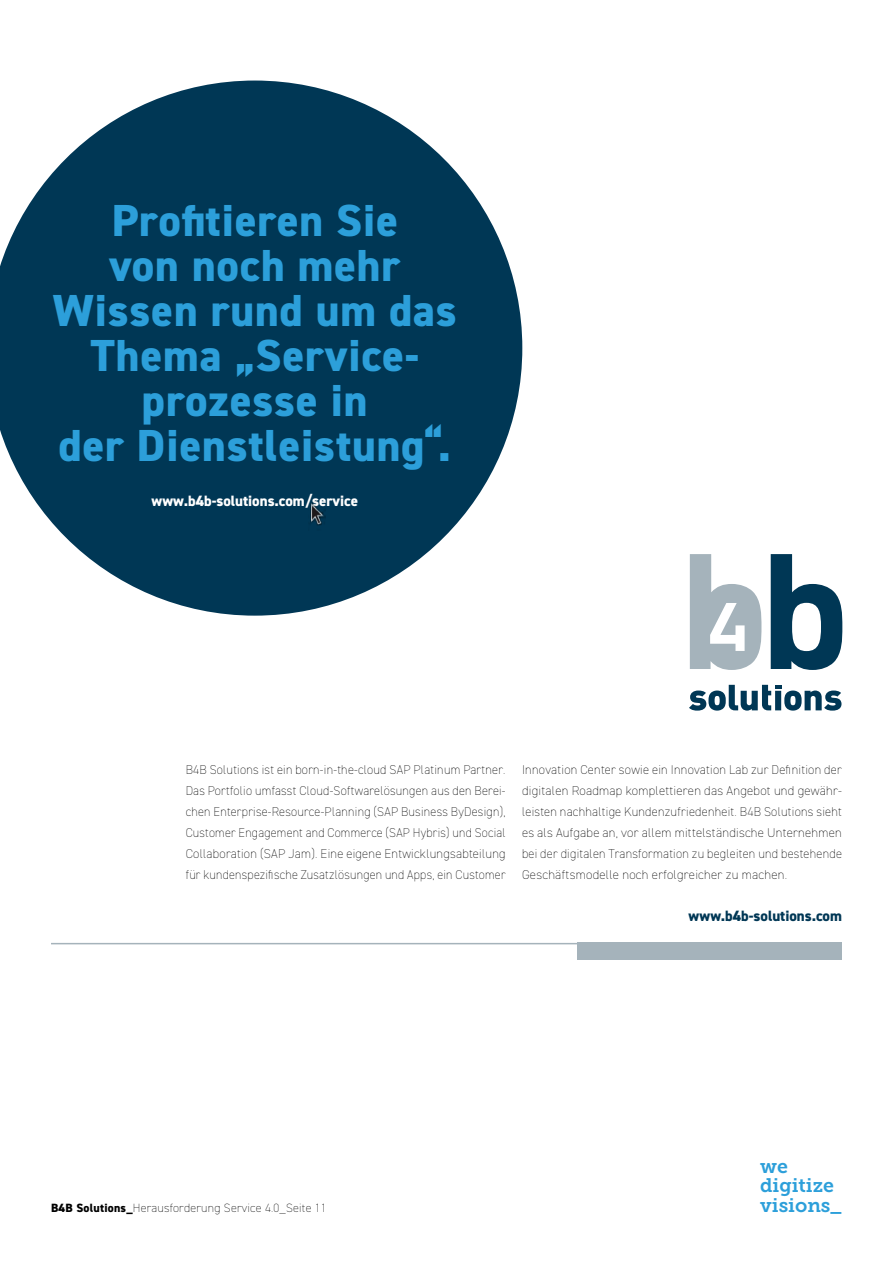
<style>
.page{position:relative;width:893px;height:1263px;background:#fff}
.page>*{position:absolute;margin:0;border:0;box-sizing:border-box;transform-origin:0 0}
.t1{font:800 45px/45px "DIN2014";letter-spacing:.02em;color:#2c9fda;text-align:center}
.t2{font:19.5px/19.5px "Museo Slab 700";color:#2c9fda}
.t3{font:800 15px "DIN2014";color:#fff}
.t4{font:800 15px "DIN2014";color:#003755}
.t5{font:200 12.75px/21px "DIN2014";letter-spacing:.02em;color:#000;text-align:justify;scale:.96 1}
.t6{font:200 12.75px/21px "DIN2014";letter-spacing:.02em;color:#000;text-align:justify}
.t7{font:200 12px "DIN2014";letter-spacing:.02em;color:#000}
.s1{font-weight:800}
</style>
<div class="page">
<svg style="left:0;top:81px;width:522px;height:535px;fill:#003755"></svg>
<svg style="left:771px;top:554px;width:71px;height:116px"></svg>
<svg style="left:690px;top:554px;width:71px;height:116px"></svg>
<svg style="left:689px;top:685px;width:152px;height:26px"></svg>
<img style="left:308px;top:502px;width:17px;height:29px">
<hr style="left:51px;top:943px;width:791px;height:1px;background:#a5b3bb">
<div style="left:577px;top:943px;width:265px;height:17px;background:#a5b3bb"></div>
<h1 class="t1" style="left:53px;top:198px;width:405px">Profitieren Sie<br>von noch mehr<br>Wissen rund um das<br>Thema „Service&shy;prozesse in<br>der Dienstleistung“.</h1>
<p class="t3" style="left:151px;top:491px;width:208px">www.b4b-solutions.com/service</p>
<p class="t5" style="left:186px;top:759px;width:335px">B4B Solutions ist ein born-in-the-cloud SAP Platinum Partner.<br>Das Portfolio umfasst Cloud-Softwarelösungen aus den Berei&shy;chen Enterprise-Resource-Planning (SAP Business ByDesign), Customer Engagement and Commerce (SAP Hybris) und Social Collaboration (SAP Jam). Eine eigene Entwicklungsabteilung für kundenspezifische Zusatzlösungen und Apps, ein Customer</p>
<p class="t6" style="left:522px;top:759px;width:321px">Innovation Center sowie ein Innovation Lab zur Definition der digitalen Roadmap komplettieren das Angebot und gewähr&shy;leisten nachhaltige Kundenzufriedenheit. B4B Solutions sieht es als Aufgabe an, vor allem mittelständische Unternehmen bei der digitalen Transformation zu begleiten und bestehende Geschäftsmodelle noch erfolgreicher zu machen.</p>
<p class="t4" style="left:689px;top:905px;width:155px">www.b4b-solutions.com</p>
<h2 class="t2" style="left:760px;top:1156px;width:75px">we digitize</h2>
<p class="t7" style="left:51px;top:1200px;width:277px"><span class="s1">B4B Solutions_</span>Herausforderung Service 4.0_Seite 11</p>
<h2 class="t2" style="left:760px;top:1195px;width:83px">visions_</h2>
</div>
